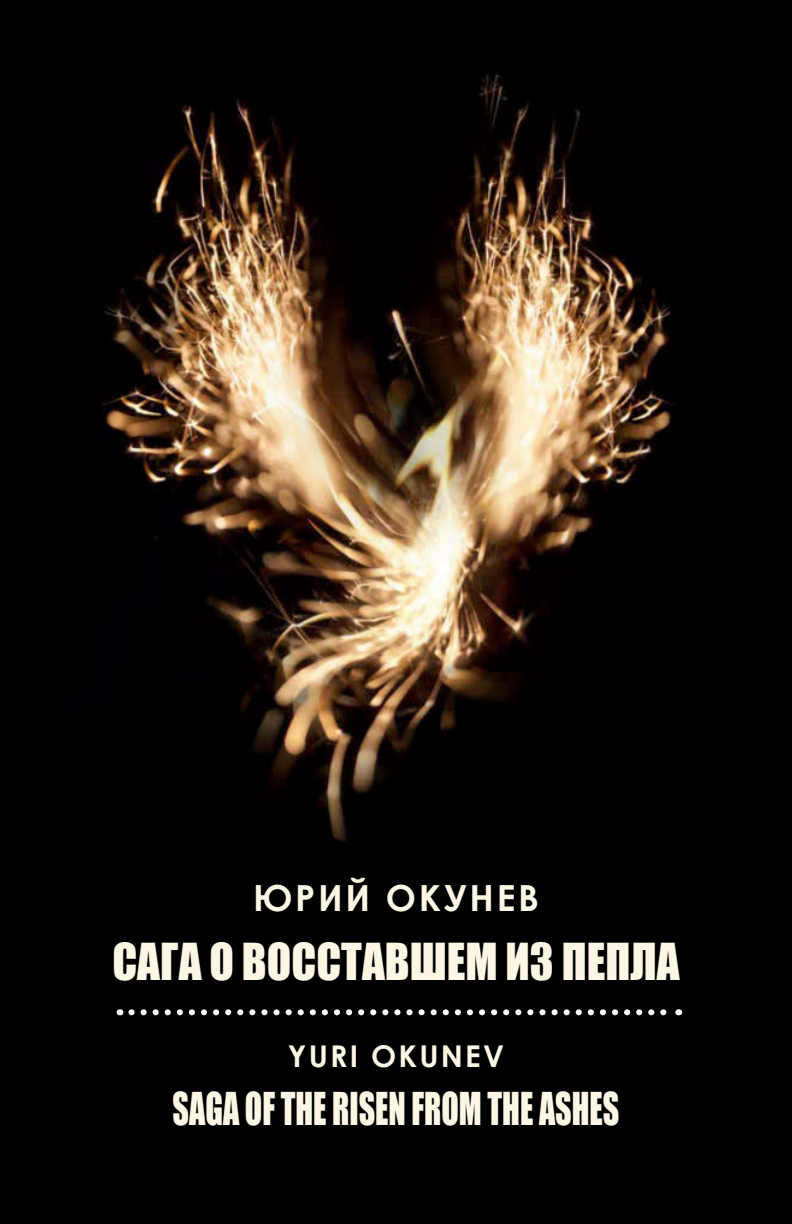
<style>
.page{position:relative;width:792px;height:1224px;background:#000}
.page>*{position:absolute;margin:0;border:0;box-sizing:border-box;transform-origin:0 0}
.t1{font:46.8px "Impact";color:#fcf6e5;scale:.96 1}
.t2{font:41.6px "Impact";color:#fcf6e5;scale:.77 1}
.t3{font:700 36px "Century Gothic";letter-spacing:.075em;color:#fcf6e5}
.t4{font:700 30px "Century Gothic";letter-spacing:.075em;color:#fcf6e5}
</style>
<div class="page">
<img style="left:102px;top:74px;width:572px;height:768px">
<svg style="left:131px;top:1009px;width:536px;height:6px"></svg>
<p class="t3" style="left:253px;top:871px;width:287px">ЮРИЙ ОКУНЕВ</p>
<p class="t1" style="left:112px;top:925px;width:592px">САГА О ВОССТАВШЕМ ИЗ ПЕПЛА</p>
<p class="t4" style="left:288px;top:1033px;width:218px">YURI OKUNEV</p>
<p class="t2" style="left:173px;top:1076px;width:582px">SAGA OF THE RISEN FROM THE ASHES</p>
</div>
